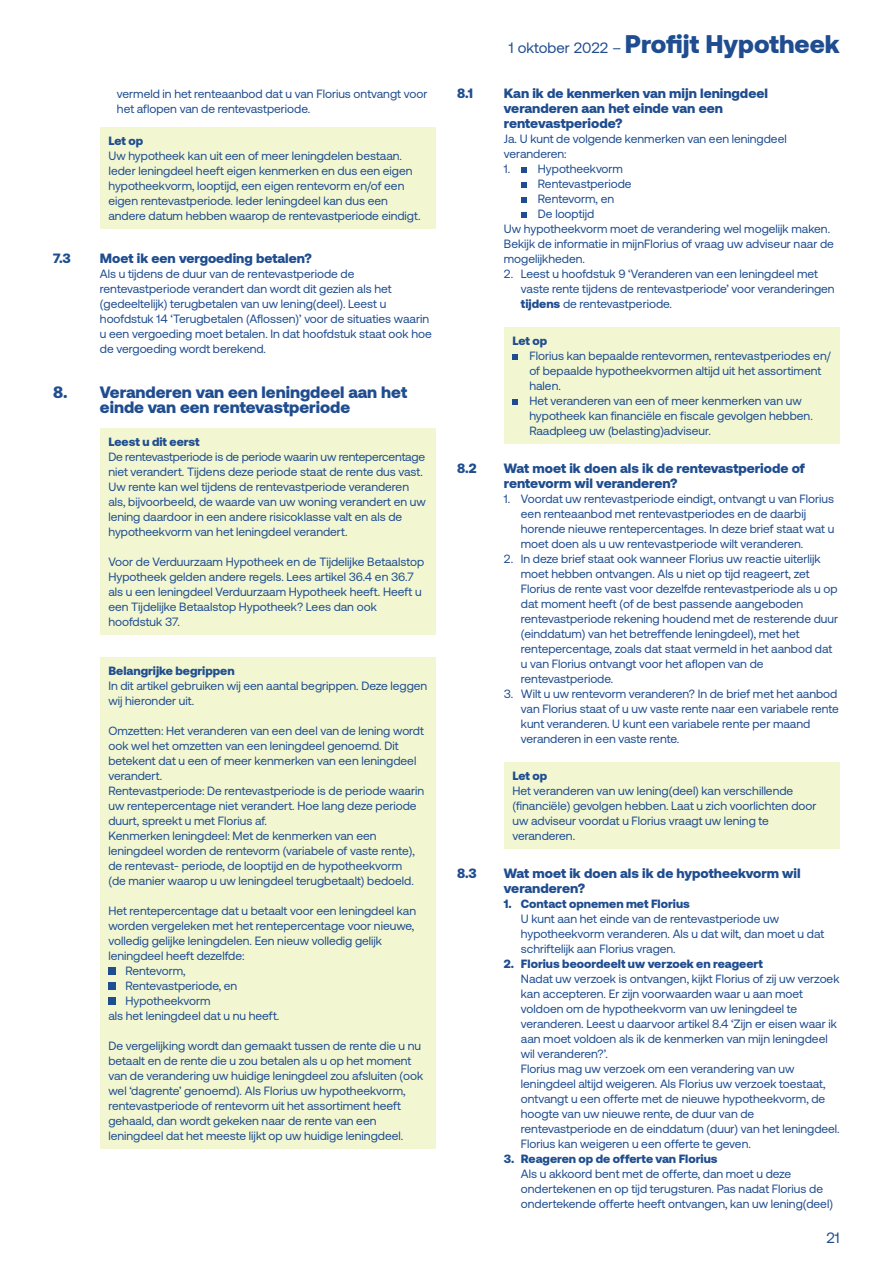
<style>
.page{position:relative;width:893px;height:1263px;background:#fff}
.page>*{position:absolute;margin:0;border:0;box-sizing:border-box;transform-origin:0 0}
.t1{font:900 25.5px "Aeonik";color:#1f4d8f}
.t2{font:900 16.5px/15px "Aeonik";color:#1f4d8f}
.t3{font:15px "Aeonik";color:#1f4d8f}
.t4{font:900 13.5px/15px "Aeonik";color:#1f4d8f}
.t5{font:12px/15px "Aeonik";color:#1f4d8f}
.t6{font:900 12px "Aeonik";color:#1f4d8f}
.s1{font-weight:400;font-size:15px}
.s2{font-weight:900}
</style>
<div class="page">
<div style="left:100px;top:128px;width:336px;height:101px;background:#f2f7d2"></div>
<div style="left:100px;top:428px;width:336px;height:206px;background:#f2f7d2"></div>
<div style="left:100px;top:657px;width:336px;height:491px;background:#f2f7d2"></div>
<div style="left:108px;top:967px;width:8px;height:8px;background:#1f4d8f"></div>
<div style="left:108px;top:982px;width:8px;height:8px;background:#1f4d8f"></div>
<div style="left:108px;top:997px;width:8px;height:8px;background:#1f4d8f"></div>
<svg style="left:521px;top:167px;width:6px;height:6px"></svg>
<svg style="left:521px;top:182px;width:6px;height:6px"></svg>
<svg style="left:521px;top:197px;width:6px;height:6px"></svg>
<svg style="left:521px;top:212px;width:6px;height:6px"></svg>
<div style="left:504px;top:327px;width:336px;height:116px;background:#f2f7d2"></div>
<svg style="left:512px;top:354px;width:6px;height:6px"></svg>
<svg style="left:512px;top:399px;width:6px;height:6px"></svg>
<div style="left:504px;top:762px;width:336px;height:86px;background:#f2f7d2"></div>
<p class="t5" style="left:117px;top:87px;width:312px">vermeld in het renteaanbod dat u van Florius ontvangt voor het aflopen van de rentevastperiode.</p>
<p class="t6" style="left:108px;top:134px;width:36px">Let op</p>
<p class="t5" style="left:108px;top:149px;width:314px">Uw hypotheek kan uit een of meer leningdelen bestaan.<br>Ieder leningdeel heeft eigen kenmerken en dus een eigen hypotheekvorm, looptijd, een eigen rentevorm en/of een eigen rentevastperiode. Ieder leningdeel kan dus een andere datum hebben waarop de rentevastperiode eindigt.</p>
<p class="t4" style="left:53px;top:251px;width:19px">7.3</p>
<p class="t4" style="left:100px;top:251px;width:213px">Moet ik een vergoeding betalen?</p>
<p class="t5" style="left:100px;top:267px;width:333px">Als u tijdens de duur van de rentevastperiode de rentevastperiode verandert dan wordt dit gezien als het (gedeeltelijk) terugbetalen van uw lening(deel). Leest u hoofdstuk 14 ‘Terugbetalen (Aflossen)’ voor de situaties waarin u een vergoeding moet betalen. In dat hoofdstuk staat ook hoe de vergoeding wordt berekend.</p>
<h2 class="t2" style="left:100px;top:385px;width:309px;text-indent:-47px">8. Veranderen van een leningdeel aan het einde van een rentevastperiode</h2>
<p class="t6" style="left:108px;top:435px;width:93px">Leest u dit eerst</p>
<p class="t5" style="left:108px;top:449px;width:319px">De rentevastperiode is de periode waarin uw rentepercentage niet verandert. Tijdens deze periode staat de rente dus vast.<br>Uw rente kan wel tijdens de rentevastperiode veranderen als, bijvoorbeeld, de waarde van uw woning verandert en uw lening daardoor in een andere risicoklasse valt en als de hypotheekvorm van het leningdeel verandert.</p>
<p class="t5" style="left:108px;top:554px;width:317px">Voor de Verduurzaam Hypotheek en de Tijdelijke Betaalstop Hypotheek gelden andere regels. Lees artikel 36.4 en 36.7 als u een leningdeel Verduurzaam Hypotheek heeft. Heeft u een Tijdelijke Betaalstop Hypotheek? Lees dan ook hoofdstuk 37.</p>
<p class="t6" style="left:108px;top:663px;width:128px">Belangrijke begrippen</p>
<p class="t5" style="left:108px;top:678px;width:320px">In dit artikel gebruiken wij een aantal begrippen. Deze leggen wij hieronder uit.</p>
<p class="t5" style="left:108px;top:723px;width:317px">Omzetten: Het veranderen van een deel van de lening wordt ook wel het omzetten van een leningdeel genoemd. Dit betekent dat u een of meer kenmerken van een leningdeel verandert.<br>Rentevastperiode: De rentevastperiode is de periode waarin uw rentepercentage niet verandert. Hoe lang deze periode duurt, spreekt u met Florius af.<br>Kenmerken leningdeel: Met de kenmerken van een leningdeel worden de rentevorm (variabele of vaste rente), de rentevast- periode, de looptijd en de hypotheekvorm<br>(de manier waarop u uw leningdeel terugbetaalt) bedoeld.</p>
<p class="t5" style="left:108px;top:903px;width:309px">Het rentepercentage dat u betaalt voor een leningdeel kan</p>
<p class="t5" style="left:108px;top:918px;width:307px">worden vergeleken met het rentepercentage voor nieuwe,</p>
<p class="t5" style="left:108px;top:933px;width:275px">volledig gelijke leningdelen. Een nieuw volledig gelijk</p>
<p class="t5" style="left:108px;top:948px;width:138px">leningdeel heeft dezelfde:</p>
<p class="t5" style="left:125px;top:963px;width:62px">Rentevorm,</p>
<p class="t5" style="left:125px;top:978px;width:113px">Rentevastperiode, en</p>
<p class="t5" style="left:125px;top:993px;width:87px">Hypotheekvorm</p>
<p class="t5" style="left:108px;top:1008px;width:172px">als het leningdeel dat u nu heeft.</p>
<p class="t5" style="left:108px;top:1038px;width:316px">De vergelijking wordt dan gemaakt tussen de rente die u nu betaalt en de rente die u zou betalen als u op het moment van de verandering uw huidige leningdeel zou afsluiten (ook wel ‘dagrente’ genoemd). Als Florius uw hypotheekvorm, rentevastperiode of rentevorm uit het assortiment heeft gehaald, dan wordt gekeken naar de rente van een leningdeel dat het meeste lijkt op uw huidige leningdeel.</p>
<h1 class="t1" style="left:509px;top:29px;width:332px"><span class="s1">1 oktober 2022 –</span> Profijt Hypotheek</h1>
<p class="t4" style="left:457px;top:86px;width:17px">8.1</p>
<p class="t4" style="left:504px;top:86px;width:265px">Kan ik de kenmerken van mijn leningdeel veranderen aan het einde van een rentevastperiode?</p>
<p class="t5" style="left:504px;top:132px;width:284px">Ja. U kunt de volgende kenmerken van een leningdeel veranderen:</p>
<p class="t5" style="left:504px;top:162px;width:121px">1. Hypotheekvorm</p>
<p class="t5" style="left:538px;top:177px;width:95px">Rentevastperiode</p>
<p class="t5" style="left:538px;top:192px;width:78px">Rentevorm, en</p>
<p class="t5" style="left:538px;top:207px;width:58px">De looptijd</p>
<p class="t5" style="left:504px;top:222px;width:328px">Uw hypotheekvorm moet de verandering wel mogelijk maken.</p>
<p class="t5" style="left:504px;top:237px;width:331px">Bekijk de informatie in mijnFlorius of vraag uw adviseur naar de</p>
<p class="t5" style="left:504px;top:252px;width:83px">mogelijkheden.</p>
<p class="t5" style="left:521px;top:267px;width:315px;text-indent:-17px">2. Leest u hoofdstuk 9 ‘Veranderen van een leningdeel met vaste rente tijdens de rentevastperiode’ voor veranderingen <span class="s2">tijdens</span> de rentevastperiode.</p>
<p class="t6" style="left:512px;top:333px;width:36px">Let op</p>
<p class="t5" style="left:529px;top:348px;width:303px">Florius kan bepaalde rentevormen, rentevastperiodes en/ of bepaalde hypotheekvormen altijd uit het assortiment halen.<br>Het veranderen van een of meer kenmerken van uw hypotheek kan financiële en fiscale gevolgen hebben.<br>Raadpleeg uw (belasting)adviseur.</p>
<p class="t4" style="left:457px;top:461px;width:21px">8.2</p>
<p class="t4" style="left:504px;top:461px;width:303px">Wat moet ik doen als ik de rentevastperiode of rentevorm wil veranderen?</p>
<p class="t5" style="left:521px;top:492px;width:315px;text-indent:-17px">1. Voordat uw rentevastperiode eindigt, ontvangt u van Florius een renteaanbod met rentevastperiodes en de daarbij horende nieuwe rentepercentages. In deze brief staat wat u moet doen als u uw rentevastperiode wilt veranderen.</p>
<p class="t5" style="left:521px;top:552px;width:319px;text-indent:-17px">2. In deze brief staat ook wanneer Florius uw reactie uiterlijk moet hebben ontvangen. Als u niet op tijd reageert, zet Florius de rente vast voor dezelfde rentevastperiode als u op dat moment heeft (of de best passende aangeboden rentevastperiode rekening houdend met de resterende duur (einddatum) van het betreffende leningdeel), met het rentepercentage, zoals dat staat vermeld in het aanbod dat u van Florius ontvangt voor het aflopen van de rentevastperiode.</p>
<p class="t5" style="left:521px;top:687px;width:319px;text-indent:-17px">3. Wilt u uw rentevorm veranderen? In de brief met het aanbod van Florius staat of u uw vaste rente naar een variabele rente kunt veranderen. U kunt een variabele rente per maand veranderen in een vaste rente.</p>
<p class="t6" style="left:512px;top:768px;width:36px">Let op</p>
<p class="t5" style="left:512px;top:783px;width:306px">Het veranderen van uw lening(deel) kan verschillende (financiële) gevolgen hebben. Laat u zich voorlichten door uw adviseur voordat u Florius vraagt uw lening te veranderen.</p>
<p class="t4" style="left:457px;top:866px;width:21px">8.3</p>
<p class="t4" style="left:504px;top:866px;width:298px">Wat moet ik doen als ik de hypotheekvorm wil veranderen?</p>
<p class="t6" style="left:504px;top:897px;width:188px">1. Contact opnemen met Florius</p>
<p class="t5" style="left:521px;top:912px;width:305px">U kunt aan het einde van de rentevastperiode uw hypotheekvorm veranderen. Als u dat wilt, dan moet u dat schriftelijk aan Florius vragen.</p>
<p class="t6" style="left:504px;top:957px;width:261px">2. Florius beoordeelt uw verzoek en reageert</p>
<p class="t5" style="left:521px;top:972px;width:320px">Nadat uw verzoek is ontvangen, kijkt Florius of zij uw verzoek kan accepteren. Er zijn voorwaarden waar u aan moet voldoen om de hypotheekvorm van uw leningdeel te veranderen. Leest u daarvoor artikel 8.4 ‘Zijn er eisen waar ik aan moet voldoen als ik de kenmerken van mijn leningdeel wil veranderen?’.<br>Florius mag uw verzoek om een verandering van uw leningdeel altijd weigeren. Als Florius uw verzoek toestaat, ontvangt u een offerte met de nieuwe hypotheekvorm, de hoogte van uw nieuwe rente, de duur van de rentevastperiode en de einddatum (duur) van het leningdeel.<br>Florius kan weigeren u een offerte te geven.</p>
<p class="t6" style="left:504px;top:1152px;width:215px">3. Reageren op de offerte van Florius</p>
<p class="t5" style="left:521px;top:1167px;width:314px">Als u akkoord bent met de offerte, dan moet u deze ondertekenen en op tijd terugsturen. Pas nadat Florius de ondertekende offerte heeft ontvangen, kan uw lening(deel)</p>
<p class="t3" style="left:826px;top:1229px;width:15px">21</p>
</div>
